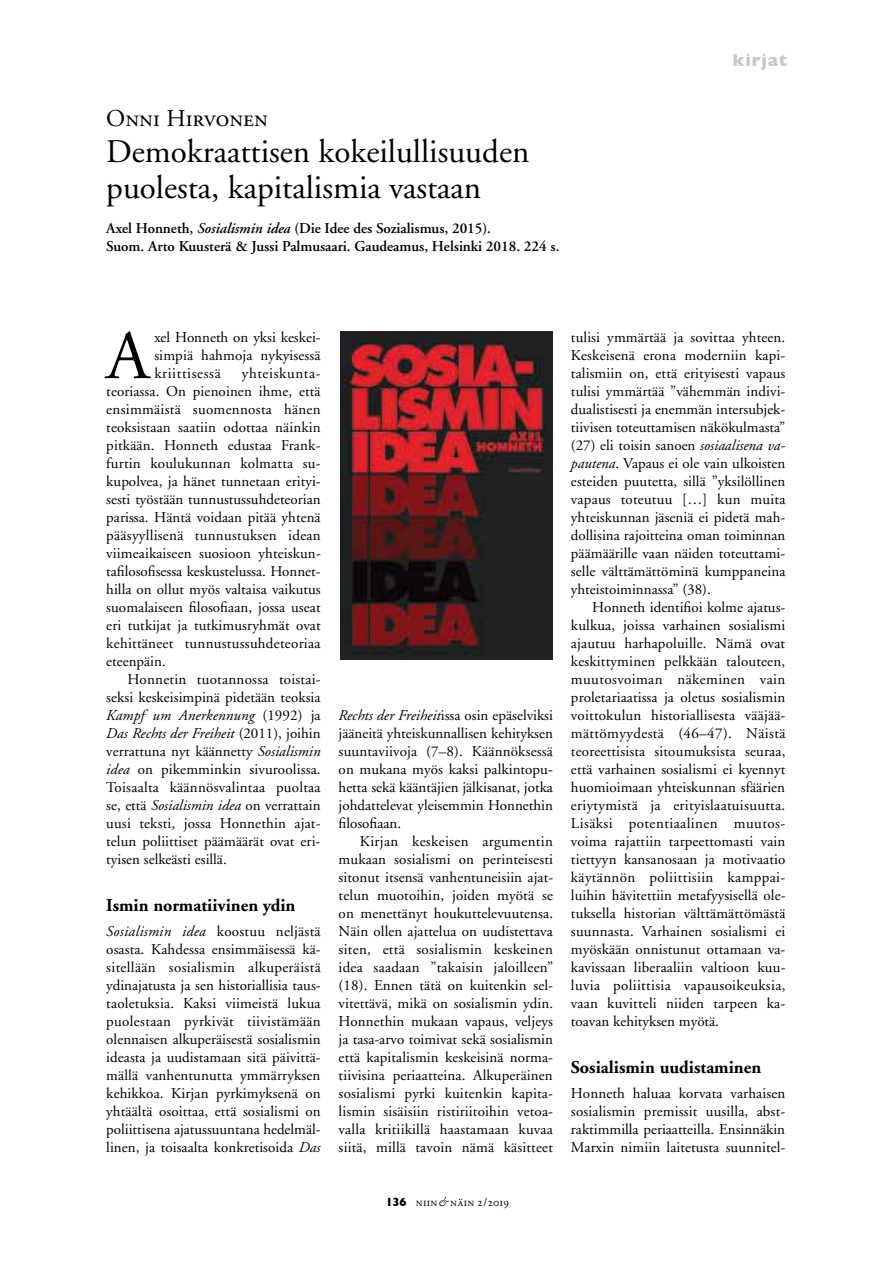
<style>
.page{position:relative;width:893px;height:1263px;background:#fff}
.page>*{position:absolute;margin:0;border:0;box-sizing:border-box;transform-origin:0 0}
.t1{font:69.3px "Adobe Garamond";color:#000}
.t2{font:33px/36px "Adobe Garamond";color:#000}
.t3{font:24px "Adobe Garamond Regular SC";color:#000}
.t4{font:700 18px "Adobe Garamond";color:#000}
.t5{font:700 18px "Gill Sans";letter-spacing:.05em;color:#c6c7c8}
.t6{font:15px/18px "Adobe Garamond";letter-spacing:.005em;color:#000;text-align:justify}
.t7{font:600 15px/18px "Adobe Garamond";letter-spacing:-.005em;color:#000}
.t8{font:12px "Adobe Garamond Regular SC";letter-spacing:.02em;color:#000}
.s1{font-style:italic}
.s2{font-family:"Gill Sans";font-weight:700}
.s3{font-family:"Adobe Garamond";font-style:italic}
</style>
<div class="page">
<img style="left:340px;top:332px;width:213px;height:327px">
<h3 class="t3" style="left:106px;top:105px;width:163px">Onni Hirvonen</h3>
<h2 class="t2" style="left:106px;top:134px;width:425px">Demokraattisen kokeilullisuuden puolesta, kapitalismia vastaan</h2>
<p class="t7" style="left:106px;top:219px;width:455px">Axel Honneth, <span class="s1">Sosialismin idea</span> (Die Idee des Sozialismus, 2015).<br>Suom. Arto Kuusterä &amp; Jussi Palmusaari. Gaudeamus, Helsinki 2018. 224 s.</p>
<p class="t5" style="left:733px;top:50px;width:56px">kirjat</p>
<h1 class="t1" style="left:106px;top:319px;width:45px">A</h1>
<p class="t6" style="left:154px;top:329px;width:168px">xel Honneth on yksi keskei&shy;simpiä hahmoja nykyisessä kriittisessä</p>
<p class="t6" style="left:106px;top:365px;width:216px;text-indent:136px">yhteiskunta&shy;teoriassa. On pienoinen ihme, että ensimmäistä suomennosta hänen teoksistaan saatiin odottaa näinkin pitkään. Honneth edustaa Frank&shy;furtin koulukunnan kolmatta su&shy;kupolvea, ja hänet tunnetaan erityi&shy;sesti työstään tunnustussuhdeteorian parissa. Häntä voidaan pitää yhtenä pääsyyllisenä tunnustuksen idean viimeaikaiseen suosioon yhteiskun&shy;tafilosofisessa keskustelussa. Honnet&shy;hilla on ollut myös valtaisa vaikutus suomalaiseen filosofiaan, jossa useat eri tutkijat ja tutkimusryhmät ovat kehittäneet tunnustussuhdeteoriaa eteenpäin.</p>
<p class="t6" style="left:106px;top:671px;width:216px;text-indent:21px">Honnetin tuotannossa toistai&shy;seksi keskeisimpinä pidetään teoksia <span class="s1">Kampf um Anerkennung</span> (1992) ja <span class="s1">Das Rechts der Freiheit</span> (2011), joihin verrattuna nyt käännetty <span class="s1">Sosialismin idea</span> on pikemminkin sivuroolissa.<br>Toisaalta käännösvalintaa puoltaa se, että <span class="s1">Sosialismin idea</span> on verrattain uusi teksti, jossa Honnethin ajat&shy;telun poliittiset päämäärät ovat eri&shy;tyisen selkeästi esillä.</p>
<p class="t4" style="left:106px;top:895px;width:191px">Ismin normatiivinen ydin</p>
<p class="t6" style="left:106px;top:923px;width:216px"><span class="s1">Sosialismin idea</span> koostuu neljästä osasta. Kahdessa ensimmäisessä kä&shy;sitellään sosialismin alkuperäistä ydinajatusta ja sen historiallisia taus&shy;taoletuksia. Kaksi viimeistä lukua puolestaan pyrkivät tiivistämään olennaisen alkuperäisestä sosialismin ideasta ja uudistamaan sitä päivittä&shy;mällä vanhentunutta ymmärryksen kehikkoa. Kirjan pyrkimyksenä on yhtäältä osoittaa, että sosialismi on poliittisena ajatussuuntana hedelmäl&shy;linen, ja toisaalta konkretisoida <span class="s1">Das</span></p>
<p class="t6" style="left:339px;top:707px;width:216px"><span class="s1">Rechts der Freiheit</span>issa osin epäselviksi jääneitä yhteiskunnallisen kehityksen suuntaviivoja (7–8). Käännöksessä on mukana myös kaksi palkintopu&shy;hetta sekä kääntäjien jälkisanat, jotka johdattelevat yleisemmin Honnethin filosofiaan.</p>
<p class="t6" style="left:339px;top:833px;width:216px;text-indent:21px">Kirjan keskeisen argumentin mukaan sosialismi on perinteisesti sitonut itsensä vanhentuneisiin ajat&shy;telun muotoihin, joiden myötä se on menettänyt houkuttelevuutensa.<br>Näin ollen ajattelua on uudistettava siten, että sosialismin keskeinen idea saadaan ”takaisin jaloilleen” (18). Ennen tätä on kuitenkin sel&shy;vitettävä, mikä on sosialismin ydin.<br>Honnethin mukaan vapaus, veljeys ja tasa-arvo toimivat sekä sosialismin että kapitalismin keskeisinä norma&shy;tiivisina periaatteina. Alkuperäinen sosialismi pyrki kuitenkin kapita&shy;lismin sisäisiin ristiriitoihin vetoa&shy;valla kritiikillä haastamaan kuvaa siitä, millä tavoin nämä käsitteet</p>
<p class="t6" style="left:571px;top:329px;width:216px">tulisi ymmärtää ja sovittaa yhteen.<br>Keskeisenä erona moderniin kapi&shy;talismiin on, että erityisesti vapaus tulisi ymmärtää ”vähemmän indivi&shy;dualistisesti ja enemmän intersubjek&shy;tiivisen toteuttamisen näkökulmasta” (27) eli toisin sanoen <span class="s1">sosiaalisena va&shy;pautena</span>. Vapaus ei ole vain ulkoisten esteiden puutetta, sillä ”yksilöllinen vapaus toteutuu […] kun muita yhteiskunnan jäseniä ei pidetä mah&shy;dollisina rajoitteina oman toiminnan päämäärille vaan näiden toteuttami&shy;selle välttämättöminä kumppaneina yhteistoiminnassa” (38).</p>
<p class="t6" style="left:571px;top:599px;width:216px;text-indent:21px">Honneth identifioi kolme ajatus&shy;kulkua, joissa varhainen sosialismi ajautuu harhapoluille. Nämä ovat keskittyminen pelkkään talouteen, muutosvoiman näkeminen vain proletariaatissa ja oletus sosialismin voittokulun historiallisesta vääjää&shy;mättömyydestä (46–47). Näistä teoreettisista sitoumuksista seuraa, että varhainen sosialismi ei kyennyt huomioimaan yhteiskunnan sfäärien eriytymistä ja erityislaatuisuutta.<br>Lisäksi potentiaalinen muutos&shy;voima rajattiin tarpeettomasti vain tiettyyn kansanosaan ja motivaatio käytännön poliittisiin kamppai&shy;luihin hävitettiin metafyysisellä ole&shy;tuksella historian välttämättömästä suunnasta. Varhainen sosialismi ei myöskään onnistunut ottamaan va&shy;kavissaan liberaaliin valtioon kuu&shy;luvia poliittisia vapausoikeuksia, vaan kuvitteli niiden tarpeen ka&shy;toavan kehityksen myötä.</p>
<p class="t4" style="left:571px;top:1057px;width:192px">Sosialismin uudistaminen</p>
<p class="t6" style="left:571px;top:1085px;width:216px">Honneth haluaa korvata varhaisen sosialismin premissit uusilla, abst&shy;raktimmilla periaatteilla. Ensinnäkin Marxin nimiin laitetusta suunnitel-</p>
<p class="t8" style="left:386px;top:1196px;width:125px"><span class="s2">136</span> niin<span class="s3">&amp;</span> näin 2/2019</p>
</div>
